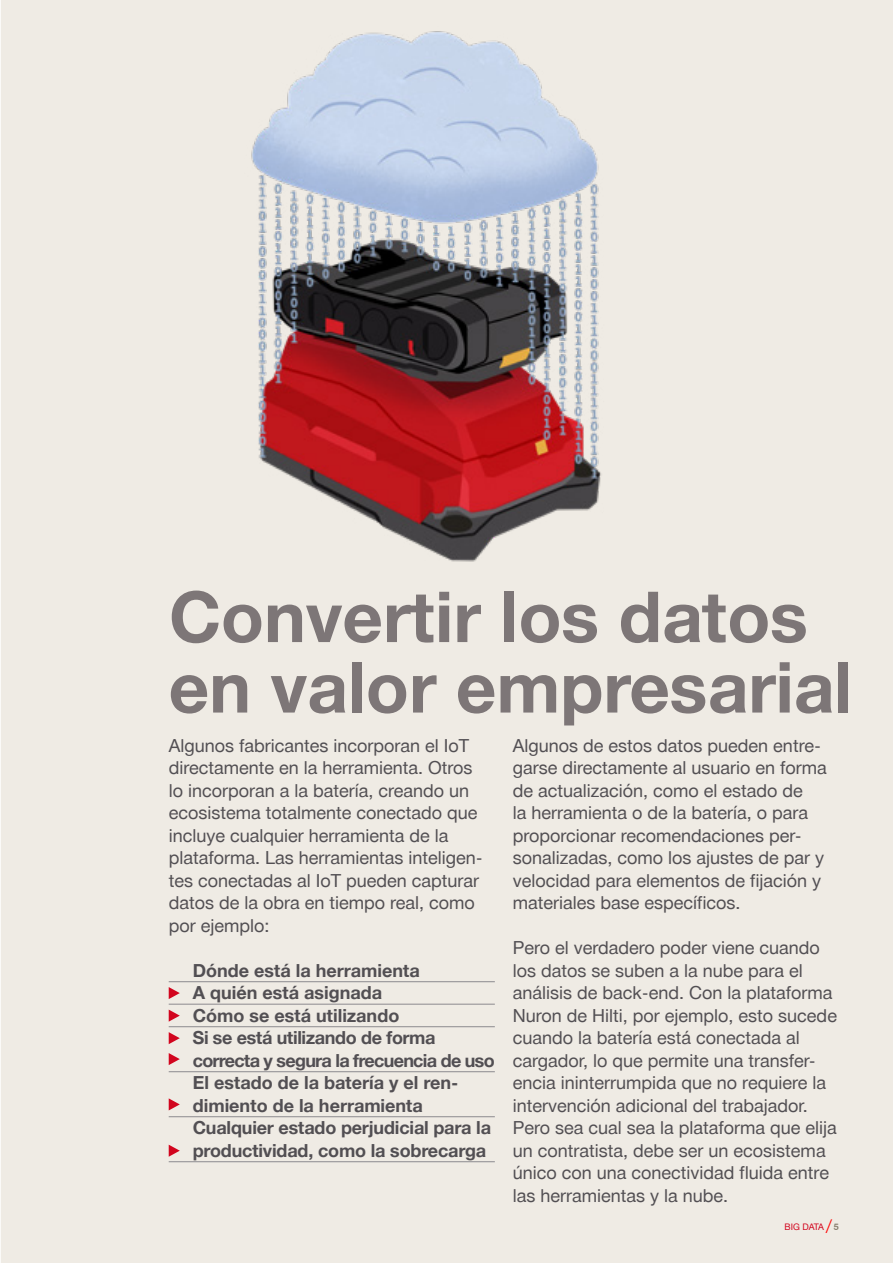
<style>
.page{position:relative;width:893px;height:1263px;background:#efebe4}
.page>*{position:absolute;margin:0;border:0;box-sizing:border-box;transform-origin:0 0}
.t1{font:700 70.5px/70.5px "Hilti";color:#7d7677}
.t2{font:18px/22.5px "Hilti";color:#524f53}
.t3{font:700 18px/22.5px "Hilti";letter-spacing:-.01em;color:#524f53}
.t4{font:9px "Hilti";color:#d2051e}
.s1{font-size:15px;color:#f00}
.s2{font-weight:700;color:#887f6e}
</style>
<div class="page">
<hr style="left:169px;top:981px;width:326px;height:1px;background:#979598">
<hr style="left:169px;top:1004px;width:326px;height:1px;background:#979598">
<hr style="left:169px;top:1026px;width:326px;height:1px;background:#979598">
<hr style="left:169px;top:1071px;width:326px;height:1px;background:#979598">
<hr style="left:169px;top:1116px;width:326px;height:1px;background:#979598">
<hr style="left:169px;top:1161px;width:326px;height:1px;background:#979598">
<img style="left:251px;top:31px;width:350px;height:531px">
<hr style="left:0;top:0;width:1px;height:1263px;background:#fff">
<svg style="left:169px;top:987px;width:11px;height:12px"></svg>
<svg style="left:169px;top:1009px;width:11px;height:13px"></svg>
<svg style="left:169px;top:1032px;width:11px;height:12px"></svg>
<svg style="left:169px;top:1053px;width:11px;height:12px"></svg>
<svg style="left:169px;top:1098px;width:11px;height:12px"></svg>
<svg style="left:169px;top:1145px;width:11px;height:12px"></svg>
<h1 class="t1" style="left:169px;top:579px;width:685px">Convertir los datos en valor empresarial</h1>
<p class="t2" style="left:169px;top:733px;width:316px">Algunos fabricantes incorporan el IoT directamente en la herramienta. Otros lo incorporan a la batería, creando un ecosistema totalmente conectado que incluye cualquier herramienta de la plataforma. Las herramientas inteligen&shy;tes conectadas al IoT pueden capturar datos de la obra en tiempo real, como por ejemplo:</p>
<p class="t3" style="left:193px;top:958px;width:304px">Dónde está la herramienta<br>A quién está asignada<br>Cómo se está utilizando<br>Si se está utilizando de forma correcta y segura la frecuencia de uso<br>El estado de la batería y el ren&shy;dimiento de la herramienta<br>Cualquier estado perjudicial para la productividad, como la sobrecarga</p>
<p class="t2" style="left:513px;top:733px;width:316px">Algunos de estos datos pueden entre&shy;garse directamente al usuario en forma de actualización, como el estado de<br>la herramienta o de la batería, o para proporcionar recomendaciones per&shy;sonalizadas, como los ajustes de par y velocidad para elementos de fijación y materiales base específicos.</p>
<p class="t2" style="left:513px;top:936px;width:326px">Pero el verdadero poder viene cuando los datos se suben a la nube para el análisis de back-end. Con la plataforma Nuron de Hilti, por ejemplo, esto sucede cuando la batería está conectada al cargador, lo que permite una transfer&shy;encia ininterrumpida que no requiere la intervención adicional del trabajador.<br>Pero sea cual sea la plataforma que elija un contratista, debe ser un ecosistema único con una conectividad fluida entre las herramientas y la nube.</p>
<p class="t4" style="left:785px;top:1221px;width:56px">BIG DATA <span class="s1">/</span> <span class="s2">5</span></p>
</div>
